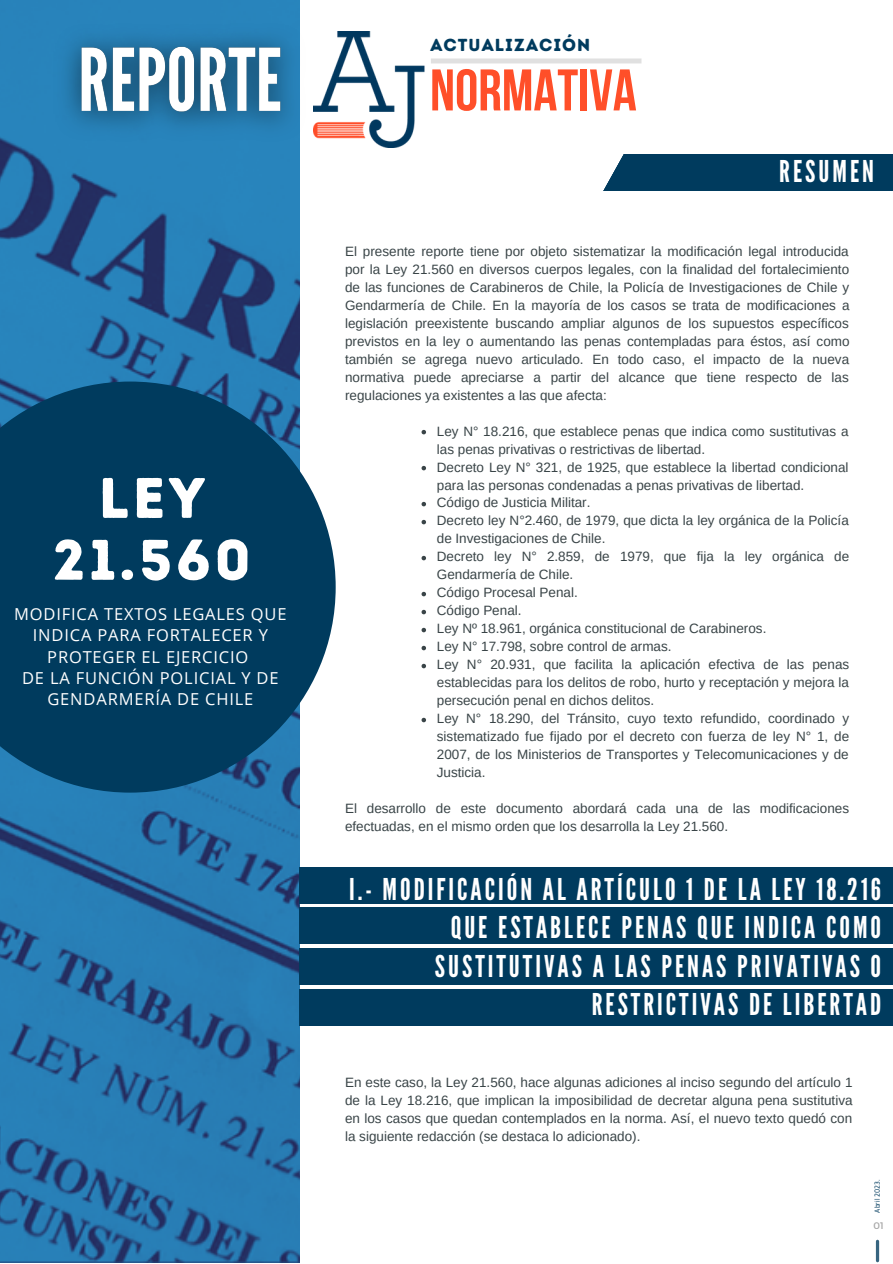
<style>
.page{position:relative;width:893px;height:1264px;background:#fff}
.page>*{position:absolute;margin:0;border:0;box-sizing:border-box;transform-origin:0 0}
.t1{font:700 58.5px "Bebas Neue";color:#ff4f29}
.t2{font:57px/61.8px "Intro Rust Base";letter-spacing:.06em;color:#fff;text-align:center}
.t3{font:30px/38.2px "League Gothic";letter-spacing:.1em;color:#fff;text-align:right}
.t4{font:17.4px "Intro Rust Base";letter-spacing:.055em;color:#003b5e}
.t5{font:16.5px/21.3px "Open Sans";letter-spacing:.05em;color:#fff;text-align:center}
.t6{font:13.5px/18px "Arimo";color:#394447}
.t7{font:9.45px "Montserrat";color:#a6a6a6}
.t8{font:7.8px "Gidole";color:#003b5e}
</style>
<div class="page">
<img style="left:0;top:0;width:299px;height:1262px">
<div style="left:582px;top:155px;width:310px;height:36px;background:#003b5e"></div>
<svg style="left:582px;top:154px;width:43px;height:37px"></svg>
<div style="left:431px;top:58px;width:210px;height:5px;background:#e0e0e0"></div>
<img style="left:319px;top:32px;width:106px;height:115px">
<svg style="left:0;top:381px;width:335px;height:411px;background:#134c6f"></svg>
<svg style="left:421px;top:430px;width:5px;height:4px"></svg>
<svg style="left:421px;top:466px;width:5px;height:4px"></svg>
<svg style="left:421px;top:502px;width:5px;height:4px"></svg>
<svg style="left:421px;top:520px;width:5px;height:4px"></svg>
<svg style="left:421px;top:556px;width:5px;height:4px"></svg>
<svg style="left:421px;top:592px;width:5px;height:4px"></svg>
<svg style="left:421px;top:610px;width:5px;height:4px"></svg>
<svg style="left:421px;top:628px;width:5px;height:4px"></svg>
<svg style="left:421px;top:646px;width:5px;height:4px"></svg>
<svg style="left:421px;top:663px;width:5px;height:5px"></svg>
<svg style="left:421px;top:717px;width:5px;height:5px"></svg>
<img style="left:42px;top:0;width:277px;height:175px">
<div style="left:299px;top:867px;width:593px;height:36px;background:#003b5e"></div>
<div style="left:299px;top:907px;width:593px;height:37px;background:#003b5e"></div>
<div style="left:299px;top:948px;width:593px;height:36px;background:#003b5e"></div>
<div style="left:299px;top:989px;width:593px;height:36px;background:#003b5e"></div>
<svg style="left:875px;top:1241px;width:4px;height:19px"></svg>
<h2 class="t2" style="left:53px;top:467px;width:200px">LEY<br>21.560</h2>
<p class="t5" style="left:14px;top:603px;width:274px">MODIFICA TEXTOS LEGALES QUE<br>INDICA PARA FORTALECER Y<br>PROTEGER EL EJERCICIO<br>DE LA FUNCIÓN POLICIAL Y DE<br>GENDARMERÍA DE CHILE</p>
<p class="t4" style="left:430px;top:34px;width:162px">ACTUALIZACIÓN</p>
<h1 class="t1" style="left:430px;top:67px;width:208px">NORMATIVA</h1>
<h3 class="t3" style="left:779px;top:153px;width:96px">RESUMEN</h3>
<p class="t6" style="left:345px;top:242px;width:506px;text-align:justify">El presente reporte tiene por objeto sistematizar la modificación legal introducida por la Ley 21.560 en diversos cuerpos legales, con la finalidad del fortalecimiento de las funciones de Carabineros de Chile, la Policía de Investigaciones de Chile y Gendarmería de Chile. En la mayoría de los casos se trata de modificaciones a legislación preexistente buscando ampliar algunos de los supuestos específicos previstos en la ley o aumentando las penas contempladas para éstos, así como también se agrega nuevo articulado. En todo caso, el impacto de la nueva normativa puede apreciarse a partir del alcance que tiene respecto de las regulaciones ya existentes a las que afecta:</p>
<p class="t6" style="left:437px;top:422px;width:414px">Ley N° 18.216, que establece penas que indica como sustitutivas a las penas privativas o restrictivas de libertad.<br>Decreto Ley N° 321, de 1925, que establece la libertad condicional para las personas condenadas a penas privativas de libertad.<br>Código de Justicia Militar.<br>Decreto ley N°2.460, de 1979, que dicta la ley orgánica de la Policía de Investigaciones de Chile.<br>Decreto ley N° 2.859, de 1979, que fija la ley orgánica de Gendarmería de Chile.<br>Código Procesal Penal.<br>Código Penal.<br>Ley Nº 18.961, orgánica constitucional de Carabineros.<br>Ley N° 17.798, sobre control de armas.<br>Ley N° 20.931, que facilita la aplicación efectiva de las penas establecidas para los delitos de robo, hurto y receptación y mejora la persecución penal en dichos delitos.<br>Ley N° 18.290, del Tránsito, cuyo texto refundido, coordinado y sistematizado fue fijado por el decreto con fuerza de ley N° 1, de 2007, de los Ministerios de Transportes y Telecomunicaciones y de Justicia.</p>
<p class="t6" style="left:345px;top:799px;width:505px">El desarrollo de este documento abordará cada una de las modificaciones efectuadas, en el mismo orden que los desarrolla la Ley 21.560.</p>
<h3 class="t3" style="left:349px;top:871px;width:533px">I.- MODIFICACIÓN AL ARTÍCULO 1 DE LA LEY 18.216<br>QUE ESTABLECE PENAS QUE INDICA COMO SUSTITUTIVAS A LAS PENAS PRIVATIVAS O RESTRICTIVAS DE LIBERTAD</h3>
<p class="t6" style="left:345px;top:1073px;width:509px;text-align:justify">En este caso, la Ley 21.560, hace algunas adiciones al inciso segundo del artículo 1 de la Ley 18.216, que implican la imposibilidad de decretar alguna pena sustitutiva en los casos que quedan contemplados en la norma. Así, el nuevo texto quedó con la siguiente redacción (se destaca lo adicionado).</p>
<p class="t8" style="left:872px;top:1212px;width:34px;rotate:-90deg">Abril 2023.</p>
<p class="t7" style="left:873px;top:1219px;width:12px">01</p>
</div>
